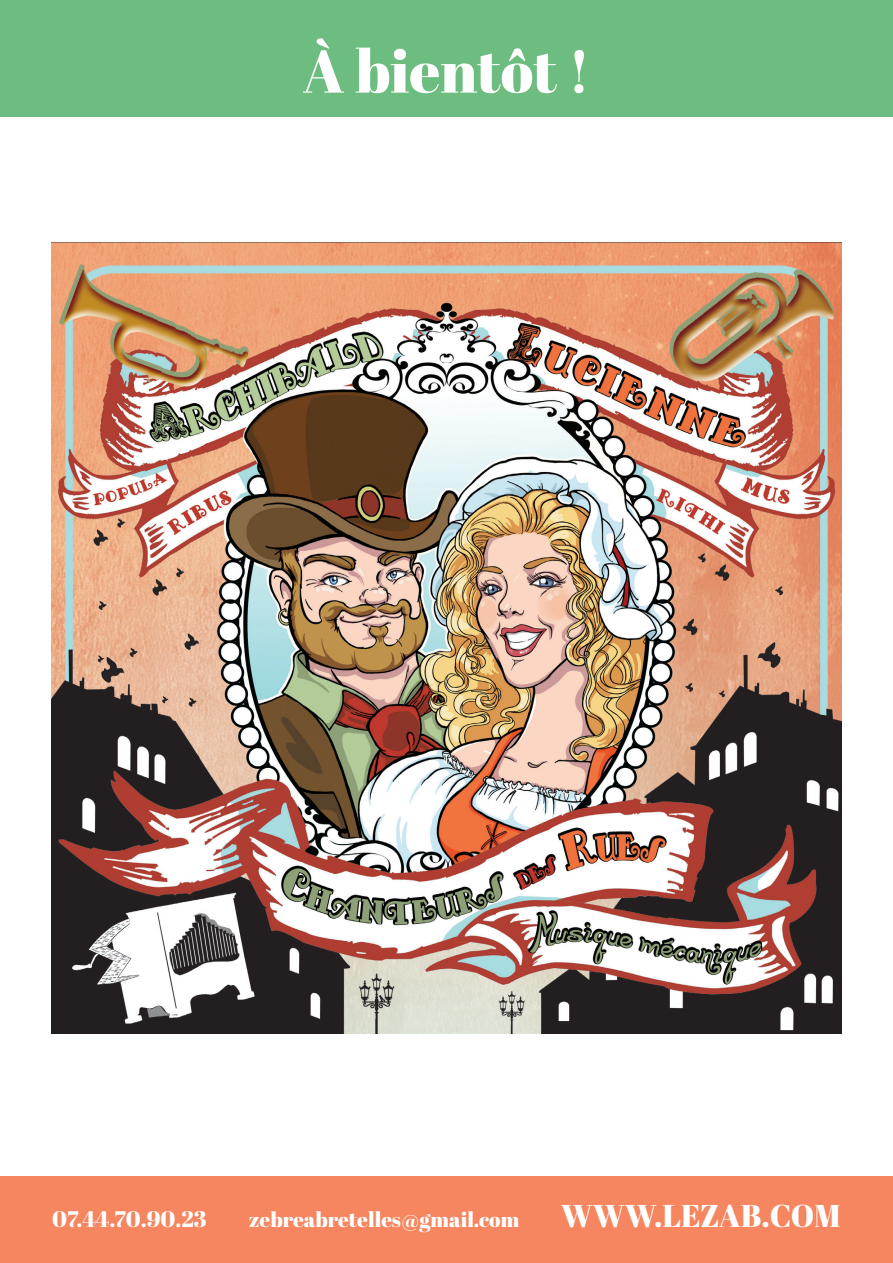
<style>
.page{position:relative;width:893px;height:1263px;background:#fff}
.page>*{position:absolute;margin:0;border:0;box-sizing:border-box;transform-origin:0 0}
.t1{font:60px "Abril Fatface";color:#fff}
.t2{font:31.5px "Abril Fatface";color:#fff}
.t3{font:22.5px "Abril Fatface";color:#fff}
.t4{font:21px "Abril Fatface";color:#fff}
</style>
<div class="page">
<div style="left:0;top:1176px;width:893px;height:87px;background:#f58660"></div>
<div style="left:0;top:0;width:893px;height:117px;background:#6dbd80"></div>
<img style="left:51px;top:242px;width:791px;height:791px">
<p class="t1" style="left:303px;top:29px;width:289px">À bientôt !</p>
<p class="t3" style="left:52px;top:1203px;width:156px">07.44.70.90.23</p>
<p class="t4" style="left:249px;top:1205px;width:272px">zebreabretelles@gmail.com</p>
<p class="t2" style="left:561px;top:1194px;width:281px">WWW.LEZAB.COM</p>
</div>
